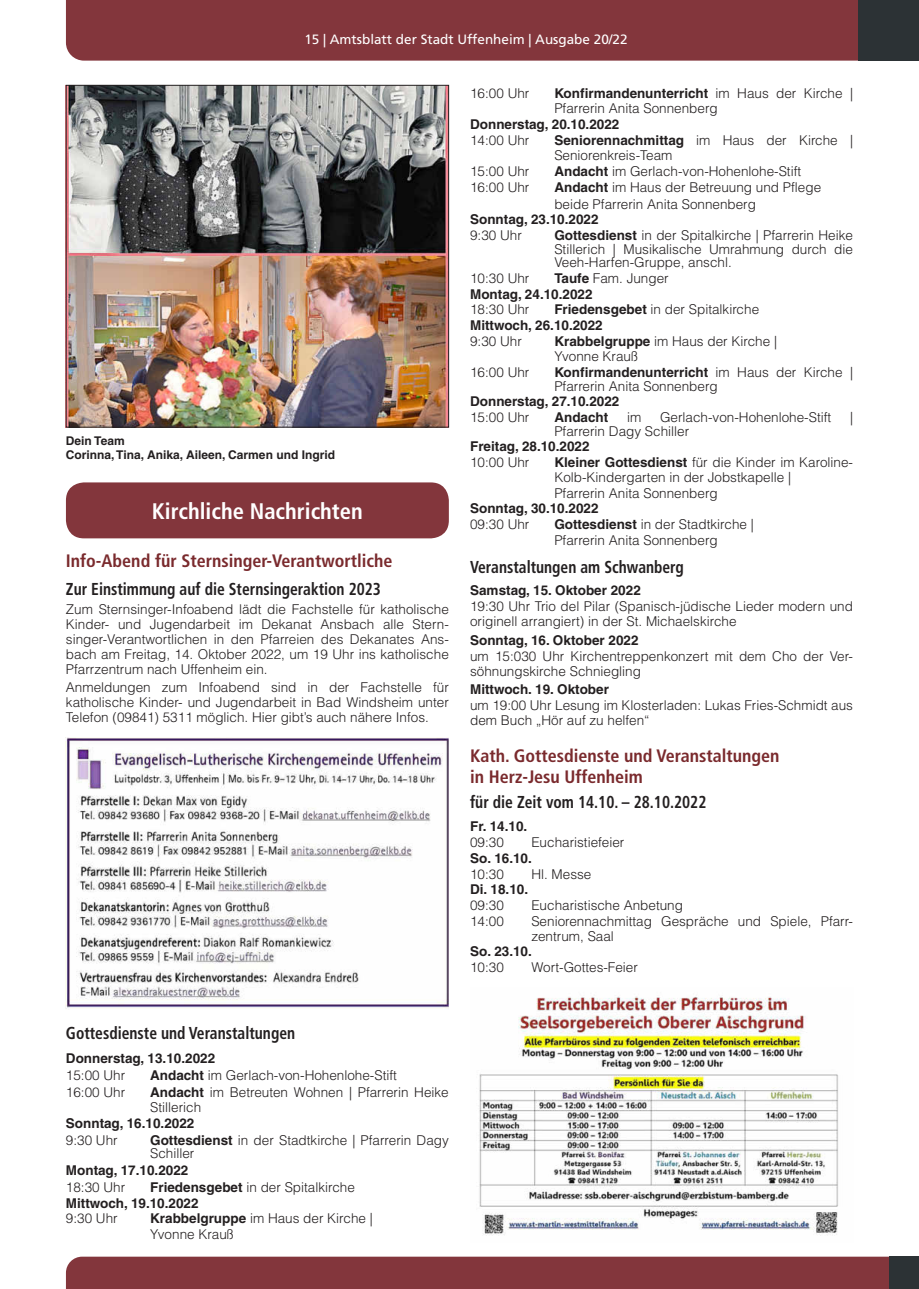
<style>
.page{position:relative;width:919px;height:1289px;background:#fff}
.page>*{position:absolute;margin:0;border:0;box-sizing:border-box;transform-origin:0 0}
.t1{font:700 condensed 22.5px "Frutiger LT";color:#fff}
.t2{font:700 condensed 18px/21px "Frutiger LT";color:#7a2a2d}
.t3{font:700 condensed 17.25px "Frutiger LT";color:#231f20;scale:.9 1}
.t4{font:300 13.5px/15px "Helvetica LT";color:#231f20}
.t5{font:700 13.5px/15.6px "Helvetica LT";color:#231f20}
.t6{font:13.5px "Frutiger LT";color:#fff}
.t7{font:700 12px/13.8px "Helvetica LT";color:#231f20}
.s1{font-weight:700}
.s2{font-weight:300}
</style>
<div class="page">
<div style="left:66px;top:1256px;width:823px;height:32px;background:#83363c"></div>
<div style="left:889px;top:1256px;width:29px;height:32px;background:#2c3235"></div>
<div style="left:66px;top:0;width:792px;height:61px;background:#83363c"></div>
<div style="left:858px;top:0;width:60px;height:61px;background:#2c3235"></div>
<img style="left:479px;top:996px;width:359px;height:240px">
<img style="left:68px;top:87px;width:379px;height:338px">
<div style="left:66px;top:85px;width:383px;height:342px;border:1px solid #231f20"></div>
<div style="left:66px;top:482px;width:383px;height:56px;background:#83363c;border-radius:18px"></div>
<img style="left:66px;top:737px;width:383px;height:272px">
<p class="t6" style="left:304px;top:32px;width:325px">15 | Amtsblatt der Stadt Uffenheim | Ausgabe 20/22</p>
<p class="t7" style="left:66px;top:434px;width:270px">Dein Team<br>Corinna, Tina, Anika, Aileen, Carmen und Ingrid</p>
<h1 class="t1" style="left:152px;top:497px;width:212px">Kirchliche Nachrichten</h1>
<h2 class="t2" style="left:66px;top:550px;width:328px">Info-Abend für Sternsinger-Verantwortliche</h2>
<p class="t3" style="left:66px;top:578px;width:351px">Zur Einstimmung auf die Sternsingeraktion 2023</p>
<p class="t4" style="left:66px;top:602px;width:384px;text-align:justify">Zum Sternsinger-Infoabend lädt die Fachstelle für katholische Kinder- und Jugendarbeit im Dekanat Ansbach alle Stern&shy;singer-Verantwortlichen in den Pfarreien des Dekanates Ans&shy;bach am Freitag, 14. Oktober 2022, um 19 Uhr ins katholische Pfarrzentrum nach Uffenheim ein.</p>
<p class="t4" style="left:66px;top:679px;width:384px;text-align:justify">Anmeldungen zum Infoabend sind in der Fachstelle für katholische Kinder- und Jugendarbeit in Bad Windsheim unter Telefon (09841) 5311 möglich. Hier gibt’s auch nähere Infos.</p>
<p class="t3" style="left:66px;top:1022px;width:256px">Gottesdienste und Veranstaltungen</p>
<p class="t5" style="left:66px;top:1050px;width:151px">Donnerstag, 13.10.2022</p>
<p class="t4" style="left:66px;top:1067px;width:61px">15:00 Uhr</p>
<p class="t4" style="left:150px;top:1067px;width:248px"><span class="s1">Andacht</span> im Gerlach-von-Hohenlohe-Stift</p>
<p class="t4" style="left:66px;top:1084px;width:61px">16:00 Uhr</p>
<p class="t4" style="left:150px;top:1084px;width:300px"><span class="s1">Andacht</span> im Betreuten Wohnen | Pfarrerin Heike<br>Stillerich</p>
<p class="t5" style="left:66px;top:1115px;width:130px">Sonntag, 16.10.2022</p>
<p class="t4" style="left:66px;top:1132px;width:53px">9:30 Uhr</p>
<p class="t4" style="left:150px;top:1133px;width:300px;line-height:13.5px"><span class="s1">Gottesdienst</span> in der Stadtkirche | Pfarrerin Dagy<br>Schiller</p>
<p class="t5" style="left:66px;top:1161px;width:124px">Montag, 17.10.2022</p>
<p class="t4" style="left:66px;top:1179px;width:61px">18:30 Uhr</p>
<p class="t5" style="left:66px;top:1178px;width:290px;text-indent:84px">Friedensgebet <span class="s2">in der Spitalkirche<br></span>Mittwoch, 19.10.2022</p>
<p class="t4" style="left:66px;top:1210px;width:53px">9:30 Uhr</p>
<p class="t4" style="left:150px;top:1210px;width:224px;line-height:15.6px"><span class="s1">Krabbelgruppe</span> im Haus der Kirche |<br>Yvonne Krauß</p>
<p class="t4" style="left:470px;top:86px;width:61px">16:00 Uhr</p>
<p class="t4" style="left:554px;top:86px;width:300px"><span class="s1">Konfirmandenunterricht</span> im Haus der Kirche |<br>Pfarrerin Anita Sonnenberg</p>
<p class="t5" style="left:470px;top:116px;width:151px">Donnerstag, 20.10.2022</p>
<p class="t4" style="left:470px;top:132px;width:61px">14:00 Uhr</p>
<p class="t4" style="left:554px;top:132px;width:300px"><span class="s1">Seniorennachmittag</span> im Haus der Kirche |<br>Seniorenkreis-Team</p>
<p class="t4" style="left:470px;top:163px;width:61px">15:00 Uhr</p>
<p class="t4" style="left:554px;top:163px;width:248px"><span class="s1">Andacht</span> im Gerlach-von-Hohenlohe-Stift</p>
<p class="t4" style="left:470px;top:179px;width:61px">16:00 Uhr</p>
<p class="t4" style="left:554px;top:178px;width:268px;line-height:17.1px"><span class="s1">Andacht</span> im Haus der Betreuung und Pflege beide Pfarrerin Anita Sonnenberg</p>
<p class="t5" style="left:470px;top:211px;width:130px">Sonntag, 23.10.2022</p>
<p class="t4" style="left:470px;top:228px;width:53px">9:30 Uhr</p>
<p class="t4" style="left:554px;top:228px;width:300px;line-height:13.5px;text-align:justify"><span class="s1">Gottesdienst</span> in der Spitalkirche | Pfarrerin Heike Stillerich | Musikalische Umrahmung durch die Veeh-Harfen-Gruppe, anschl.</p>
<p class="t4" style="left:470px;top:270px;width:61px">10:30 Uhr</p>
<p class="t5" style="left:470px;top:270px;width:200px;text-indent:84px">Taufe <span class="s2">Fam. Junger<br></span>Montag, 24.10.2022</p>
<p class="t4" style="left:470px;top:302px;width:61px">18:30 Uhr</p>
<p class="t5" style="left:470px;top:302px;width:290px;text-indent:84px">Friedensgebet <span class="s2">in der Spitalkirche<br></span>Mittwoch, 26.10.2022</p>
<p class="t4" style="left:470px;top:333px;width:53px">9:30 Uhr</p>
<p class="t4" style="left:554px;top:333px;width:224px;line-height:15.6px"><span class="s1">Krabbelgruppe</span> im Haus der Kirche |<br>Yvonne Krauß</p>
<p class="t4" style="left:470px;top:365px;width:61px">16:00 Uhr</p>
<p class="t4" style="left:554px;top:365px;width:300px;line-height:13.5px"><span class="s1">Konfirmandenunterricht</span> im Haus der Kirche |<br>Pfarrerin Anita Sonnenberg</p>
<p class="t5" style="left:470px;top:393px;width:151px">Donnerstag, 27.10.2022</p>
<p class="t4" style="left:470px;top:410px;width:61px">15:00 Uhr</p>
<p class="t5" style="left:554px;top:409px;width:55px">Andacht</p>
<p class="t4" style="left:627px;top:410px;width:16px">im</p>
<p class="t4" style="left:660px;top:410px;width:173px">Gerlach-von-Hohenlohe-Stift</p>
<p class="t4" style="left:850px;top:410px;width:4px">|</p>
<p class="t4" style="left:554px;top:423px;width:136px">Pfarrerin Dagy Schiller</p>
<p class="t5" style="left:470px;top:438px;width:121px">Freitag, 28.10.2022</p>
<p class="t4" style="left:470px;top:454px;width:61px">10:00 Uhr</p>
<p class="t4" style="left:554px;top:454px;width:300px"><span class="s1">Kleiner Gottesdienst</span> für die Kinder im Karoline-<br>Kolb-Kindergarten in der Jobstkapelle |<br>Pfarrerin Anita Sonnenberg</p>
<p class="t5" style="left:470px;top:500px;width:130px">Sonntag, 30.10.2022</p>
<p class="t4" style="left:470px;top:516px;width:61px">09:30 Uhr</p>
<p class="t4" style="left:554px;top:516px;width:201px;line-height:15.6px"><span class="s1">Gottesdienst</span> in der Stadtkirche |<br>Pfarrerin Anita Sonnenberg</p>
<p class="t3" style="left:470px;top:557px;width:239px">Veranstaltungen am Schwanberg</p>
<p class="t5" style="left:470px;top:582px;width:172px">Samstag, 15. Oktober 2022</p>
<p class="t4" style="left:470px;top:599px;width:384px">19:30 Uhr Trio del Pilar (Spanisch-jüdische Lieder modern und originell arrangiert) in der St. Michaelskirche</p>
<p class="t5" style="left:470px;top:632px;width:170px">Sonntag, 16. Oktober 2022</p>
<p class="t4" style="left:470px;top:648px;width:384px">um 15:030 Uhr Kirchentreppenkonzert mit dem Cho der Ver&shy;söhnungskirche Schniegling</p>
<p class="t5" style="left:470px;top:681px;width:140px">Mittwoch. 19. Oktober</p>
<p class="t4" style="left:470px;top:697px;width:384px">um 19:00 Uhr Lesung im Klosterladen: Lukas Fries-Schmidt aus dem Buch „Hör auf zu helfen“</p>
<h2 class="t2" style="left:470px;top:745px;width:311px">Kath. Gottesdienste und Veranstaltungen in Herz-Jesu Uffenheim</h2>
<p class="t3" style="left:470px;top:791px;width:264px">für die Zeit vom 14.10. – 28.10.2022</p>
<p class="t5" style="left:470px;top:818px;width:59px">Fr. 14.10.</p>
<p class="t4" style="left:470px;top:834px;width:35px">09:30</p>
<p class="t4" style="left:531px;top:834px;width:95px">Eucharistiefeier</p>
<p class="t5" style="left:470px;top:850px;width:63px">So. 16.10.</p>
<p class="t4" style="left:470px;top:866px;width:35px">10:30</p>
<p class="t4" style="left:531px;top:866px;width:62px">Hl. Messe</p>
<p class="t5" style="left:470px;top:881px;width:59px">Di. 18.10.</p>
<p class="t4" style="left:470px;top:897px;width:35px">09:30</p>
<p class="t4" style="left:531px;top:897px;width:153px">Eucharistische Anbetung</p>
<p class="t4" style="left:470px;top:913px;width:35px">14:00</p>
<p class="t4" style="left:531px;top:913px;width:323px">Seniorennachmittag Gespräche und Spiele, Pfarr&shy;zentrum, Saal</p>
<p class="t5" style="left:470px;top:943px;width:63px">So. 23.10.</p>
<p class="t4" style="left:470px;top:959px;width:35px">10:30</p>
<p class="t4" style="left:531px;top:959px;width:108px">Wort-Gottes-Feier</p>
</div>
